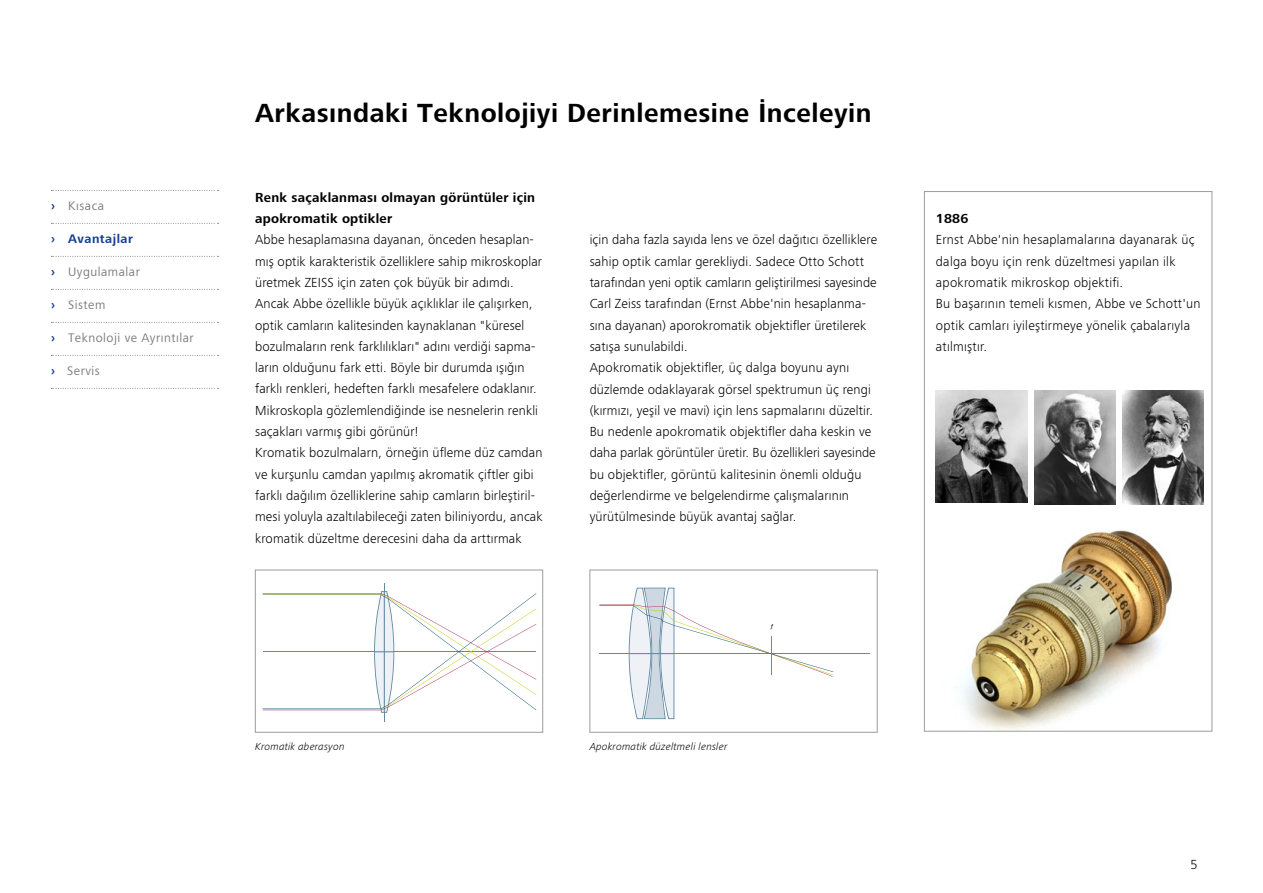
<style>
.page{position:relative;width:1263px;height:893px;background:#fff}
.page>*{position:absolute;margin:0;border:0;box-sizing:border-box;transform-origin:0 0}
.t1{font:700 27px "ZEISS Frutiger Next W1 G";letter-spacing:.02em;color:#000}
.t2{font:300 13.5px/21.3px "ZEISS Frutiger Next W1 G";letter-spacing:.01em;color:#000}
.t3{font:700 13.5px/21.3px "ZEISS Frutiger Next W1 G";letter-spacing:.02em;color:#000}
.t4{font:12.75px "ZEISS Frutiger Next W1 G";letter-spacing:.04em;color:#7c7b7b}
.t5{font:700 12.75px "ZEISS Frutiger Next W1 G";letter-spacing:.04em;color:#164194}
.t6{font:italic 300 10.8px "Zeiss Frutiger Next Pro";letter-spacing:.02em;color:#000}
.t7{font:italic 300 10.5px "ZEISS Frutiger Next W1 G";letter-spacing:.02em;color:#000}
.t8{font:italic 500 5.55px "Zeiss Frutiger Next Pro";color:#000}
.s1{font-weight:700;color:#164194}
</style>
<div class="page">
<hr style="left:384px;top:583px;width:1px;height:138px;background:#628aa3">
<svg style="left:263px;top:591px;width:273px;height:122px"></svg>
<hr style="left:599px;top:653px;width:270px;height:1px;background:#628aa3">
<svg style="left:599px;top:588px;width:234px;height:131px"></svg>
<hr style="left:771px;top:636px;width:1px;height:38px;background:#628aa3">
<div style="left:255px;top:570px;width:288px;height:162px;border:1px solid #9d9d9c"></div>
<img style="left:1122px;top:390px;width:81px;height:114px">
<img style="left:935px;top:390px;width:93px;height:113px">
<img style="left:1034px;top:391px;width:81px;height:113px">
<img style="left:932px;top:530px;width:276px;height:202px">
<div style="left:590px;top:570px;width:287px;height:162px;border:1px solid #9d9d9c"></div>
<div style="left:924px;top:191px;width:288px;height:540px;border:1px solid #9d9d9c"></div>
<svg style="left:51px;top:190px;width:168px;height:1px"></svg>
<svg style="left:51px;top:223px;width:168px;height:1px"></svg>
<svg style="left:51px;top:256px;width:168px;height:1px"></svg>
<svg style="left:51px;top:289px;width:168px;height:1px"></svg>
<svg style="left:51px;top:322px;width:168px;height:1px"></svg>
<svg style="left:51px;top:355px;width:168px;height:1px"></svg>
<svg style="left:51px;top:388px;width:168px;height:1px"></svg>
<p class="t4" style="left:51px;top:197px;width:55px"><span class="s1">›</span> Kısaca</p>
<p class="t5" style="left:51px;top:230px;width:83px">› Avantajlar</p>
<p class="t4" style="left:51px;top:263px;width:90px"><span class="s1">›</span> Uygulamalar</p>
<p class="t4" style="left:51px;top:296px;width:56px"><span class="s1">›</span> Sistem</p>
<p class="t4" style="left:51px;top:329px;width:144px"><span class="s1">›</span> Teknoloji ve Ayrıntılar</p>
<p class="t4" style="left:51px;top:362px;width:50px"><span class="s1">›</span> Servis</p>
<h1 class="t1" style="left:255px;top:93px;width:618px">Arkasındaki Teknolojiyi Derinlemesine İnceleyin</h1>
<p class="t3" style="left:255px;top:186px;width:281px">Renk saçaklanması olmayan görüntüler için apokromatik optikler</p>
<p class="t2" style="left:255px;top:228px;width:289px">Abbe hesaplamasına dayanan, önceden hesaplan&shy;mış optik karakteristik özelliklere sahip mikroskoplar üretmek ZEISS için zaten çok büyük bir adımdı.<br>Ancak Abbe özellikle büyük açıklıklar ile çalışırken, optik camların kalitesinden kaynaklanan "küresel bozulmaların renk farklılıkları" adını verdiği sapma&shy;ların olduğunu fark etti. Böyle bir durumda ışığın farklı renkleri, hedeften farklı mesafelere odaklanır.<br>Mikroskopla gözlemlendiğinde ise nesnelerin renkli saçakları varmış gibi görünür!<br>Kromatik bozulmalarn, örneğin üfleme düz camdan ve kurşunlu camdan yapılmış akromatik çiftler gibi farklı dağılım özelliklerine sahip camların birleştiril&shy;mesi yoluyla azaltılabileceği zaten biliniyordu, ancak kromatik düzeltme derecesini daha da arttırmak</p>
<p class="t2" style="left:590px;top:229px;width:289px">için daha fazla sayıda lens ve özel dağıtıcı özelliklere sahip optik camlar gerekliydi. Sadece Otto Schott tarafından yeni optik camların geliştirilmesi sayesinde Carl Zeiss tarafından (Ernst Abbe'nin hesaplanma&shy;sına dayanan) aporokromatik objektifler üretilerek satışa sunulabildi.<br>Apokromatik objektifler, üç dalga boyunu aynı düzlemde odaklayarak görsel spektrumun üç rengi (kırmızı, yeşil ve mavi) için lens sapmalarını düzeltir.<br>Bu nedenle apokromatik objektifler daha keskin ve daha parlak görüntüler üretir. Bu özellikleri sayesinde bu objektifler, görüntü kalitesinin önemli olduğu değerlendirme ve belgelendirme çalışmalarının yürütülmesinde büyük avantaj sağlar.</p>
<p class="t8" style="left:771px;top:623px;width:3px">f</p>
<p class="t6" style="left:598px;top:735px;width:172px">Lenses with apochromatic correction</p>
<p class="t7" style="left:255px;top:739px;width:91px">Kromatik aberasyon</p>
<p class="t7" style="left:590px;top:739px;width:139px">Apokromatik düzeltmeli lensler</p>
<p class="t3" style="left:936px;top:207px;width:34px">1886</p>
<p class="t2" style="left:936px;top:228px;width:266px">Ernst Abbe'nin hesaplamalarına dayanarak üç dalga boyu için renk düzeltmesi yapılan ilk apokromatik mikroskop objektifi.<br>Bu başarının temeli kısmen, Abbe ve Schott'un optik camları iyileştirmeye yönelik çabalarıyla atılmıştır.</p>
<p class="t2" style="left:1190px;top:853px;width:9px">5</p>
</div>
